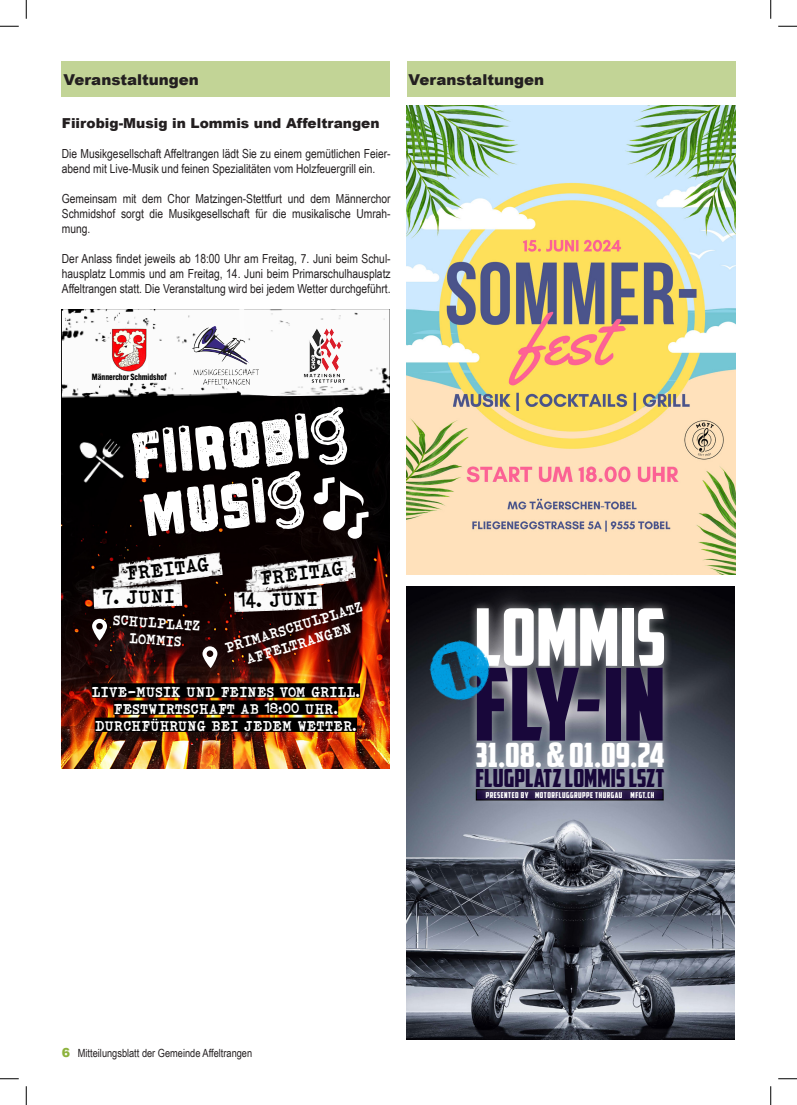
<style>
.page{position:relative;width:797px;height:1105px;background:#fff}
.page>*{position:absolute;margin:0;border:0;box-sizing:border-box;transform-origin:0 0}
.t1{font:100.5px "American Captain";color:#18073a}
.t2{font:79.38px "American Captain";color:#fff}
.t3{font:69.62px/59.2px "Ballers Delight";color:#fff}
.t4{font:33.62px "American Captain";color:#fff}
.t5{font:25.12px "American Captain";color:#18073a}
.t6{font:19.25px "Click Clack";color:#000}
.t7{font:900 15px "Arial";color:#231f20}
.t8{font:14.25px/17.1px "Click Clack";letter-spacing:.025em;color:#fff;text-align:center}
.t9{font:14.25px "Click Clack";color:#000}
.t10{font:900 13.75px "Arial";color:#231f20}
.t11{font:12.5px/15px "Arial Narrow";color:#231f20;text-align:justify}
.t12{font:11.25px "Arial Narrow";color:#231f20}
.t13{font:700 8.88px "Alternate Gothic ATF";color:#000}
.t14{font:8.25px "American Captain";letter-spacing:.06em;color:#fff}
.s1{font-family:"Arial";font-weight:900;font-size:12.5px;color:#8db33d}
</style>
<div class="page">
<div style="left:62px;top:62px;width:328px;height:35px;background:#c2d496"></div>
<div style="left:407px;top:62px;width:328px;height:35px;background:#c2d496"></div>
<img style="left:62px;top:397px;width:327px;height:372px">
<img style="left:109px;top:554px;width:64px;height:27px">
<img style="left:173px;top:549px;width:50px;height:32px">
<img style="left:243px;top:557px;width:63px;height:28px">
<img style="left:306px;top:552px;width:50px;height:32px">
<img style="left:99px;top:581px;width:79px;height:1px">
<img style="left:75px;top:434px;width:54px;height:54px">
<svg style="left:92px;top:619px;width:15px;height:21px"></svg>
<svg style="left:202px;top:646px;width:16px;height:22px"></svg>
<svg style="left:314px;top:477px;width:54px;height:62px"></svg>
<img style="left:93px;top:582px;width:89px;height:27px">
<img style="left:234px;top:585px;width:88px;height:27px">
<img style="left:248px;top:563px;width:60px;height:29px">
<img style="left:304px;top:558px;width:44px;height:28px">
<img style="left:62px;top:309px;width:184px;height:89px">
<img style="left:239px;top:309px;width:150px;height:88px">
<svg style="left:92px;top:683px;width:268px;height:49px;background:#201002"></svg>
<img style="left:193px;top:326px;width:66px;height:59px">
<img style="left:301px;top:328px;width:47px;height:55px">
<img style="left:111px;top:328px;width:36px;height:43px">
<img style="left:406px;top:586px;width:329px;height:453px">
<div style="left:476px;top:790px;width:187px;height:10px;border:1px solid #000"></div>
<div style="left:477px;top:783px;width:186px;height:24px;background:#fff;opacity:.5"></div>
<div style="left:468px;top:599px;width:205px;height:76px;background:#fff;opacity:.5"></div>
<div style="left:468px;top:734px;width:204px;height:42px;background:#fff;opacity:.5"></div>
<div style="left:467px;top:760px;width:205px;height:36px;background:#fff;opacity:.5"></div>
<div style="left:468px;top:659px;width:203px;height:90px;background:#fff;opacity:.5"></div>
<img style="left:424px;top:635px;width:72px;height:71px">
<img style="left:407px;top:106px;width:328px;height:468px">
<svg style="left:0;top:25px;width:19px;height:2px"></svg>
<svg style="left:778px;top:25px;width:19px;height:2px"></svg>
<svg style="left:0;top:1078px;width:19px;height:1px"></svg>
<svg style="left:778px;top:1078px;width:19px;height:1px"></svg>
<svg style="left:25px;top:0;width:2px;height:19px"></svg>
<svg style="left:25px;top:1086px;width:2px;height:19px"></svg>
<svg style="left:770px;top:0;width:1px;height:19px"></svg>
<svg style="left:770px;top:1086px;width:1px;height:19px"></svg>
<p class="t7" style="left:63px;top:69px;width:137px">Veranstaltungen</p>
<p class="t7" style="left:408px;top:69px;width:137px">Veranstaltungen</p>
<p class="t10" style="left:62px;top:113px;width:319px">Fiirobig-Musig in Lommis und Affeltrangen</p>
<p class="t11" style="left:62px;top:146px;width:330px">Die Musikgesellschaft Affeltrangen lädt Sie zu einem gemütlichen Feier&shy;abend mit Live-Musik und feinen Spezialitäten vom Holzfeuergrill ein.</p>
<p class="t11" style="left:62px;top:191px;width:330px">Gemeinsam mit dem Chor Matzingen-Stettfurt und dem Männerchor Schmidshof sorgt die Musikgesellschaft für die musikalische Umrah&shy;mung.</p>
<p class="t11" style="left:62px;top:251px;width:330px">Der Anlass findet jeweils ab 18:00 Uhr am Freitag, 7. Juni beim Schul&shy;hausplatz Lommis und am Freitag, 14. Juni beim Primarschulhausplatz Affeltrangen statt. Die Veranstaltung wird bei jedem Wetter durchgeführt.</p>
<p class="t13" style="left:92px;top:371px;width:76px">Männerchor Schmidshof</p>
<p class="t3" style="left:127px;top:427px;width:221px;rotate:-6deg">fiirobig musig</p>
<p class="t6" style="left:125px;top:562px;width:85px;rotate:-7deg">FREITAG</p>
<p class="t9" style="left:263px;top:568px;width:63px;rotate:-7deg">FREITAG</p>
<p class="t8" style="left:114px;top:611px;width:89px;rotate:4deg">SCHULPLATZ<br>LOMMIS</p>
<p class="t6" style="left:259px;top:567px;width:85px;rotate:-7deg">FREITAG</p>
<p class="t9" style="left:112px;top:586px;width:55px;rotate:-2deg">7. JUNI</p>
<p class="t6" style="left:238px;top:589px;width:80px;rotate:-2deg">14. JUNI</p>
<p class="t6" style="left:102px;top:586px;width:73px;rotate:-2deg">7. JUNI</p>
<p class="t8" style="left:223px;top:640px;width:144px;rotate:-17deg">PRIMARSCHULPLATZ<br>AFFELTRANGEN</p>
<p class="t8" style="left:92px;top:683px;width:269px">LIVE-MUSIK UND FEINES VOM GRILL.<br>FESTWIRTSCHAFT AB 18:00 UHR.<br>DURCHFÜHRUNG BEI JEDEM WETTER.</p>
<p class="t12" style="left:62px;top:1045px;width:192px"><span class="s1">6</span> Mitteilungsblatt der Gemeinde Affeltrangen</p>
<p class="t2" style="left:474px;top:589px;width:193px">LOMMIS</p>
<p class="t1" style="left:474px;top:644px;width:193px">FLY-IN</p>
<p class="t4" style="left:475px;top:735px;width:190px">31.08. &amp; 01.09.24</p>
<p class="t5" style="left:475px;top:763px;width:191px">FLUGPLATZ LOMMIS LSZT</p>
<p class="t14" style="left:486px;top:790px;width:170px">PRESENTED BY MOTORFLUGGRUPPE THURGAU MFGT.CH</p>
</div>
